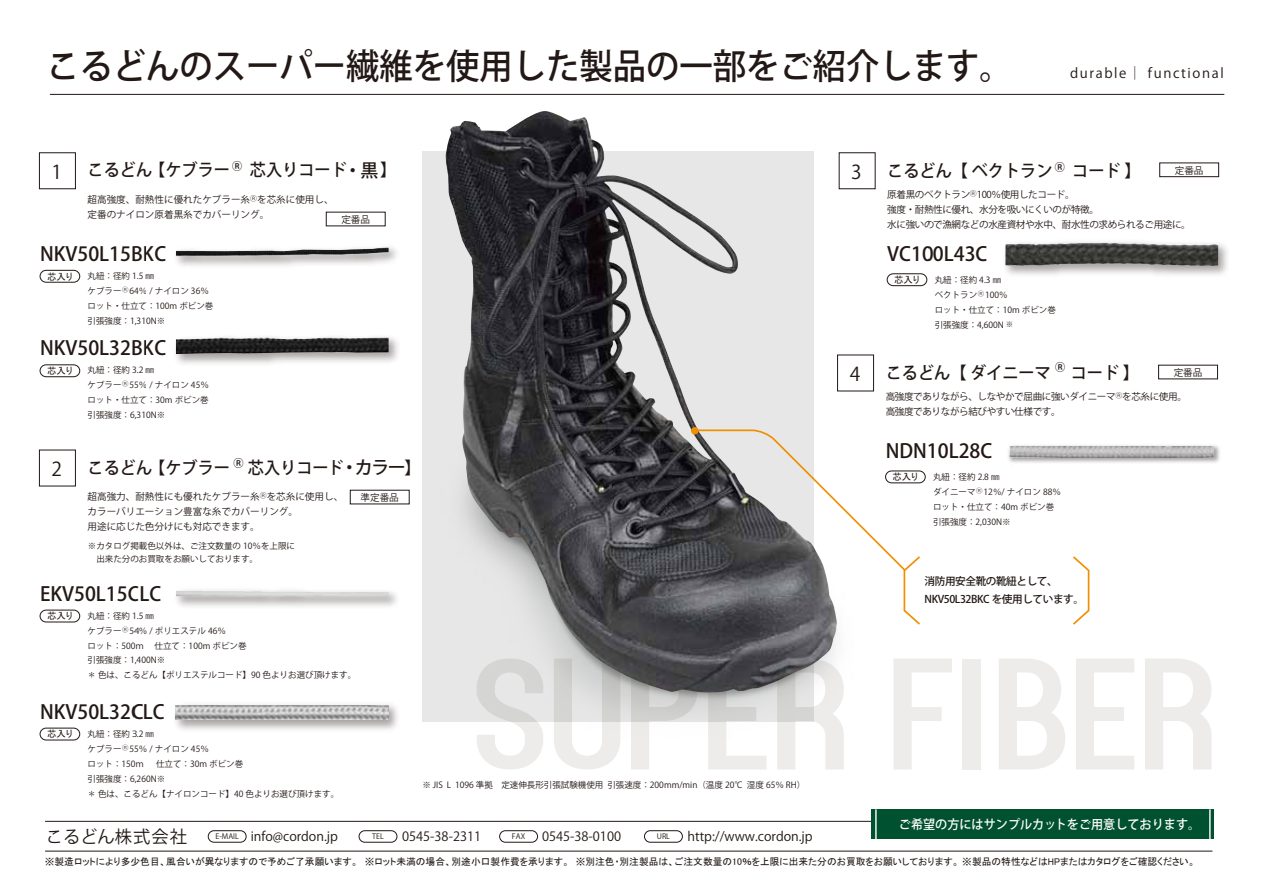
<style>
.page{position:relative;width:1263px;height:893px;background:#fff}
.page>*{position:absolute;margin:0;border:0;box-sizing:border-box;transform-origin:0 0}
.t1{font:500 35.1px "Koz Go Pro";color:#221815;scale:.95 1}
.t2{font:500 19.35px "Koz Go Pro";color:#221815}
.t3{font:19.2px "Koz Go Pro";color:#221815}
.t4{font:17.25px "Koz Go Pro";color:#221815}
.t5{font:500 16.95px "Koz Go Pro";color:#221815;scale:.95 1}
.t6{font:13.5px "Koz Go Pro";letter-spacing:.12em;color:#221815}
.t7{font:12.75px "Koz Go Pro";color:#221815}
.t8{font:500 12.75px "Koz Go Pro";color:#fff;scale:.95 1}
.t9{font:500 10.65px/17.9px "Koz Go Pro";letter-spacing:-.04em;color:#221815}
.t10{font:700 10.65px "Koz Go Pro";color:#221815;scale:.95 1}
.t11{font:9.75px "MS P Gothic";color:#221815}
.t12{font:9.6px/14.9px "Koz Go Pro";letter-spacing:-.04em;color:#221815}
.t13{font:9.6px/14.9px "Koz Go Pro";color:#221815}
.t14{font:9.3px "MS P Gothic";color:#221815}
.t15{font:8.55px/14.9px "Koz Go Pro";color:#221815}
.t16{font:7.5px "Koz Go Pro";color:#221714}
.s1{font-size:18px}
.s2{font-size:7.5px}
</style>
<div class="page">
<div style="left:1159px;top:163px;width:60px;height:14px;border:1px solid #221815"></div>
<div style="left:39px;top:153px;width:37px;height:36px;border:1px solid #221815"></div>
<div style="left:39px;top:450px;width:37px;height:36px;border:1px solid #221815"></div>
<div style="left:499px;top:830px;width:39px;height:12px;border:1px solid #221815;border-radius:6px"></div>
<hr style="left:45px;top:821px;width:1167px;height:1px;background:#221815">
<hr style="left:45px;top:851px;width:1167px;height:1px;background:#221815">
<div style="left:872px;top:809px;width:342px;height:30px;background:#00512f"></div>
<hr style="left:875px;top:809px;width:2px;height:30px;background:#fff">
<hr style="left:1209px;top:809px;width:1px;height:30px;background:#fff">
<div style="left:644px;top:830px;width:39px;height:12px;border:1px solid #221815;border-radius:6px"></div>
<div style="left:359px;top:830px;width:38px;height:12px;border:1px solid #221815;border-radius:6px"></div>
<div style="left:208px;top:830px;width:38px;height:12px;border:1px solid #221815;border-radius:6px"></div>
<hr style="left:50px;top:94px;width:1174px;height:1px;background:#221815">
<img style="left:445px;top:111px;width:392px;height:582px">
<div style="left:40px;top:270px;width:40px;height:12px;border:1px solid #221815;border-radius:6px"></div>
<div style="left:40px;top:610px;width:40px;height:12px;border:1px solid #221815;border-radius:6px"></div>
<div style="left:40px;top:365px;width:40px;height:12px;border:1px solid #221815;border-radius:6px"></div>
<div style="left:40px;top:728px;width:40px;height:12px;border:1px solid #221815;border-radius:6px"></div>
<div style="left:887px;top:274px;width:40px;height:12px;border:1px solid #221815;border-radius:6px"></div>
<svg style="left:695px;top:429px;width:227px;height:197px"></svg>
<svg style="left:1073px;top:556px;width:17px;height:69px"></svg>
<div style="left:691px;top:427px;width:7px;height:7px;background:#f28f00;border-radius:50%"></div>
<div style="left:837px;top:355px;width:37px;height:36px;border:1px solid #221815"></div>
<div style="left:885px;top:471px;width:40px;height:12px;border:1px solid #221815;border-radius:6px"></div>
<img style="left:175px;top:221px;width:274px;height:79px">
<img style="left:176px;top:247px;width:213px;height:9px">
<img style="left:175px;top:317px;width:274px;height:79px">
<img style="left:176px;top:337px;width:213px;height:17px">
<img style="left:175px;top:679px;width:276px;height:51px">
<img style="left:176px;top:705px;width:213px;height:14px">
<img style="left:177px;top:561px;width:274px;height:73px">
<img style="left:176px;top:590px;width:213px;height:7px">
<img style="left:1008px;top:445px;width:212px;height:18px">
<img style="left:1010px;top:446px;width:204px;height:11px">
<img style="left:1005px;top:242px;width:223px;height:33px">
<img style="left:1005px;top:243px;width:104px;height:23px">
<h1 class="t1" style="left:46px;top:43px;width:1019px">こるどんのスーパー繊維を使用した製品の一部をご紹介します。</h1>
<h3 class="t6" style="left:1070px;top:64px;width:155px">durable｜ functional</h3>
<p class="t10" style="left:232px;top:159px;width:12px">Ⓡ</p>
<p class="t10" style="left:1055px;top:160px;width:12px">Ⓡ</p>
<h3 class="t3" style="left:52px;top:159px;width:12px">1</h3>
<h3 class="t5" style="left:88px;top:159px;width:327px">こるどん【ケブラー　 芯入りコード<span class="s1">・黒</span>】</h3>
<p class="t12" style="left:1175px;top:163px;width:30px">定番品</p>
<p class="t13" style="left:88px;top:192px;width:248px">超高強度、耐熱性に優れたケブラー糸<sup>Ⓡ</sup>を芯糸に使用し、定番のナイロン原着黒糸でカバーリング。</p>
<h3 class="t3" style="left:851px;top:159px;width:12px">3</h3>
<h3 class="t5" style="left:887px;top:160px;width:268px">こるどん【 ベクトラン　 コード】</h3>
<p class="t12" style="left:887px;top:187px;width:305px">原着黒のベクトラン<sup>Ⓡ</sup>100％使用したコード。<br>強度・耐熱性に優れ、水分を吸いにくいのが特徴。<br>水に強いので漁網などの水産資材や水中、耐水性の求められるご用途に。</p>
<h2 class="t2" style="left:887px;top:241px;width:102px">VC100L43C</h2>
<p class="t12" style="left:341px;top:212px;width:30px">定番品</p>
<h2 class="t2" style="left:40px;top:241px;width:128px">NKV50L15BKC</h2>
<p class="t14" style="left:47px;top:272px;width:27px">芯入り</p>
<p class="t15" style="left:88px;top:269px;width:127px">丸紐：径約 1.5 ㎜<br>ケブラー<sup>Ⓡ</sup> 64％ / ナイロン 36％ロット・仕立て：100m ボビン巻引張強度：1,310N※</p>
<p class="t14" style="left:894px;top:275px;width:27px">芯入り</p>
<p class="t15" style="left:935px;top:273px;width:123px">丸紐：径約 4.3 ㎜<br>ベクトラン<sup>Ⓡ</sup> 100％<br>ロット・仕立て：10m ボビン巻引張強度：4,600N <span class="s2">※</span></p>
<h2 class="t2" style="left:40px;top:335px;width:128px">NKV50L32BKC</h2>
<p class="t14" style="left:47px;top:366px;width:27px">芯入り</p>
<p class="t15" style="left:88px;top:363px;width:123px">丸紐：径約 3.2 ㎜<br>ケブラー<sup>Ⓡ</sup> 55％ / ナイロン 45％ロット・仕立て：30m ボビン巻引張強度：6,310N※</p>
<p class="t10" style="left:233px;top:456px;width:12px">Ⓡ</p>
<h3 class="t3" style="left:52px;top:456px;width:12px">2</h3>
<h3 class="t5" style="left:88px;top:457px;width:352px">こるどん【ケブラー 芯入りコード<span class="s1">・カラー</span>】</h3>
<p class="t13" style="left:88px;top:489px;width:257px">超高強力、耐熱性にも優れたケブラー糸<sup>Ⓡ</sup>を芯糸に使用し、カラーバリエーション豊富な糸でカバーリング。<br>用途に応じた色分けにも対応できます。</p>
<p class="t15" style="left:88px;top:539px;width:209px;line-height:13.2px">※カタログ掲載色以外は、ご注文数量の 10％を上限に　出来た分のお買取をお願いしております。</p>
<p class="t12" style="left:361px;top:490px;width:40px">準定番品</p>
<h2 class="t2" style="left:40px;top:581px;width:123px">EKV50L15CLC</h2>
<p class="t14" style="left:47px;top:611px;width:27px">芯入り</p>
<p class="t15" style="left:88px;top:608px;width:270px">丸紐：径約 1.5 ㎜<br>ケブラー<sup>Ⓡ</sup> 54％ / ポリエステル 46％<br>ロット：500ｍ 　仕立て：100m ボビン巻<br>引張強度：1,400N※<br>＊ 色は、こるどん【ポリエステルコード】90 色よりお選び頂けます。</p>
<h2 class="t2" style="left:40px;top:700px;width:126px">NKV50L32CLC</h2>
<p class="t14" style="left:47px;top:729px;width:27px">芯入り</p>
<p class="t15" style="left:88px;top:727px;width:123px">丸紐：径約 3.2 ㎜<br>ケブラー<sup>Ⓡ</sup> 55％ / ナイロン 45％ロット：150ｍ</p>
<p class="t15" style="left:88px;top:757px;width:253px;text-indent:68px">仕立て：30m ボビン巻<br>引張強度：6,260N※<br>＊ 色は、こるどん【ナイロンコード】40 色よりお選び頂けます。</p>
<p class="t15" style="left:422px;top:777px;width:384px">※ JIS L 1096 準拠　定速伸長形引張試験機使用 引張速度：200mm/min（温度 20℃ 湿度 65％ RH）</p>
<p class="t10" style="left:1055px;top:360px;width:12px">Ⓡ</p>
<h3 class="t3" style="left:850px;top:361px;width:12px">4</h3>
<h3 class="t5" style="left:886px;top:362px;width:268px">こるどん【 ダイニーマ　 コード】</h3>
<p class="t12" style="left:886px;top:389px;width:303px">高強度でありながら、しなやかで屈曲に強いダイニーマ<sup>Ⓡ</sup>を芯糸に使用。高強度でありながら結びやすい仕様です。</p>
<h2 class="t2" style="left:886px;top:438px;width:108px">NDN10L28C</h2>
<p class="t12" style="left:1174px;top:365px;width:30px">定番品</p>
<p class="t14" style="left:892px;top:472px;width:27px">芯入り</p>
<p class="t15" style="left:933px;top:470px;width:129px">丸紐：径約 2.8 ㎜<br>ダイニーマ<sup>Ⓡ</sup> 12％/ ナイロン 88％ロット・仕立て：40m ボビン巻引張強度：2,030N※</p>
<p class="t9" style="left:925px;top:573px;width:161px">消防用安全靴の靴紐として、<br>NKV50L32BKC を使用しています。</p>
<h3 class="t8" style="left:899px;top:816px;width:319px">ご希望の方にはサンプルカットをご用意しております。</h3>
<h3 class="t4" style="left:46px;top:825px;width:143px">こるどん株式会社</h3>
<h3 class="t7" style="left:251px;top:828px;width:89px">info@cordon.jp</h3>
<p class="t16" style="left:512px;top:831px;width:15px">FAX</p>
<h3 class="t7" style="left:542px;top:828px;width:80px">0545-38-0100</h3>
<p class="t16" style="left:215px;top:831px;width:25px">E-MAIL</p>
<p class="t16" style="left:372px;top:831px;width:13px">TEL</p>
<h3 class="t7" style="left:402px;top:828px;width:80px">0545-38-2311</h3>
<p class="t16" style="left:657px;top:831px;width:15px">URL</p>
<h3 class="t7" style="left:687px;top:828px;width:127px">http://www.cordon.jp</h3>
<p class="t11" style="left:45px;top:856px;width:1152px">※製造ロットにより多少色目、風合いが異なりますので予めご了承願います。　※ロット未満の場合、別途小口製作費を承ります。 ※別注色・別注製品は、ご注文数量の10％を上限に出来た分のお買取をお願いしております。 ※製品の特性などはHPまたはカタログをご確認ください。</p>
</div>
